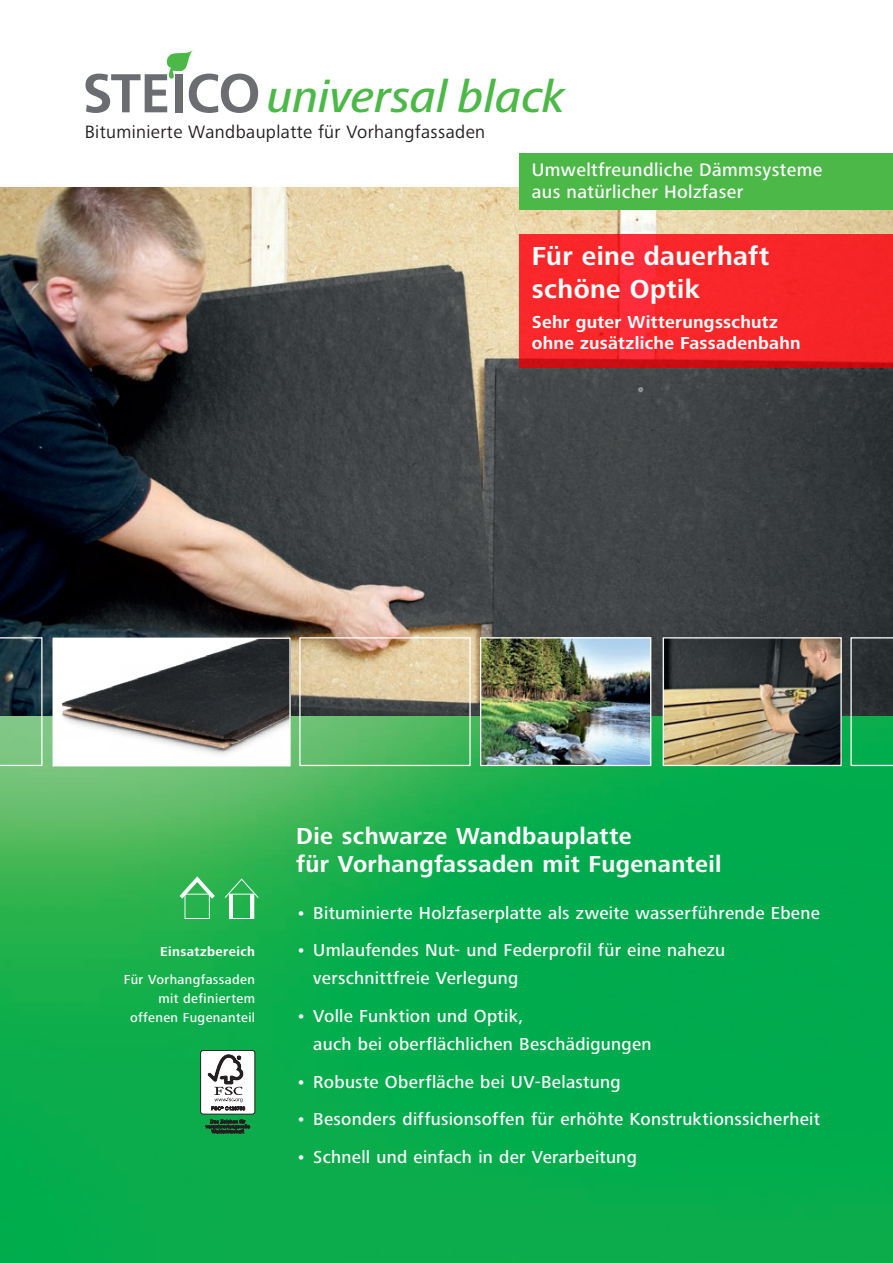
<style>
.page{position:relative;width:893px;height:1263px;background:#fff}
.page>*{position:absolute;margin:0;border:0;box-sizing:border-box;transform-origin:0 0}
.t1{font:italic 500 46.2px "Frutiger Next LTW1 G";color:#4cb848}
.t2{font:700 27px/32.4px "Frutiger Next LTW1 G";letter-spacing:.015em;color:#fff}
.t3{font:700 24px/28.2px "Frutiger Next LTW1 G";letter-spacing:.015em;color:#fff}
.t4{font:500 18.75px/22.5px "Frutiger Next LTW1 G";letter-spacing:.02em;color:#fff}
.t5{font:18.6px "Frutiger Next LTW1 G";letter-spacing:.02em;color:#231f20}
.t6{font:500 18px/28px "Frutiger Next LTW1 G";letter-spacing:.015em;color:#fff}
.t7{font:700 18px/21.6px "Frutiger Next LTW1 G";letter-spacing:.015em;color:#fff}
.t8{font:500 13.5px/18.8px "Frutiger Next LTW1 G";letter-spacing:.03em;color:#fff;text-align:right}
.t9{font:700 13.5px "Frutiger Next LTW1 G";letter-spacing:.03em;color:#fff}
</style>
<div class="page">
<img style="left:0;top:188px;width:893px;height:528px">
<img style="left:0;top:716px;width:893px;height:547px">
<svg style="left:850px;top:637px;width:43px;height:129px;background:#256644"></svg>
<svg style="left:0;top:637px;width:43px;height:129px;background:#497260"></svg>
<div style="left:299px;top:637px;width:172px;height:129px;border:1px solid #fff"></div>
<img style="left:482px;top:639px;width:167px;height:125px">
<div style="left:480px;top:637px;width:171px;height:129px;border:1px solid #fff"></div>
<img style="left:665px;top:639px;width:175px;height:125px">
<div style="left:663px;top:637px;width:179px;height:129px;border:1px solid #fff"></div>
<div style="left:519px;top:153px;width:374px;height:57px;background:#4cb848"></div>
<svg style="left:176px;top:873px;width:83px;height:46px;background:#46bd67"></svg>
<div style="left:201px;top:1050px;width:54px;height:64px;background:#fff;border-radius:3px"></div>
<div style="left:200px;top:1050px;width:55px;height:64px;border:1px solid #231f20;border-radius:3px"></div>
<svg style="left:208px;top:1054px;width:37px;height:56px"></svg>
<svg style="left:205px;top:1119px;width:45px;height:15px"></svg>
<svg style="left:519px;top:234px;width:374px;height:134px;background:#f52428"></svg>
<svg style="left:85px;top:50px;width:173px;height:63px"></svg>
<img style="left:55px;top:640px;width:234px;height:124px">
<div style="left:53px;top:638px;width:238px;height:128px;border:1px solid #fff"></div>
<h1 class="t1" style="left:267px;top:71px;width:299px">universal black</h1>
<p class="t5" style="left:85px;top:121px;width:402px">Bituminierte Wandbauplatte für Vorhangfassaden</p>
<p class="t4" style="left:532px;top:159px;width:292px">Umweltfreundliche Dämmsysteme aus natürlicher Holzfaser</p>
<h2 class="t2" style="left:532px;top:241px;width:239px">Für eine dauerhaft schöne Optik</h2>
<p class="t7" style="left:532px;top:311px;width:270px">Sehr guter Witterungsschutz ohne zusätzliche Fassadenbahn</p>
<p class="t9" style="left:160px;top:944px;width:96px">Einsatzbereich</p>
<p class="t8" style="left:124px;top:971px;width:133px">Für Vorhangfassaden mit definiertem offenen Fugenanteil</p>
<h3 class="t3" style="left:296px;top:822px;width:426px">Die schwarze Wandbauplatte<br>für Vorhangfassaden mit Fugenanteil</h3>
<p class="t6" style="left:296px;top:899px;width:525px">• Bituminierte Holzfaserplatte als zweite wasserführende Ebene</p>
<p class="t6" style="left:313px;top:937px;width:413px;text-indent:-17px">• Umlaufendes Nut- und Federprofil für eine nahezu verschnittfreie Verlegung</p>
<p class="t6" style="left:313px;top:1002px;width:340px;text-indent:-17px">• Volle Funktion und Optik,<br>auch bei oberflächlichen Beschädigungen</p>
<p class="t6" style="left:296px;top:1068px;width:326px">• Robuste Oberfläche bei UV-Belastung</p>
<p class="t6" style="left:296px;top:1105px;width:525px">• Besonders diffusionsoffen für erhöhte Konstruktionssicherheit</p>
<p class="t6" style="left:296px;top:1143px;width:342px">• Schnell und einfach in der Verarbeitung</p>
</div>
